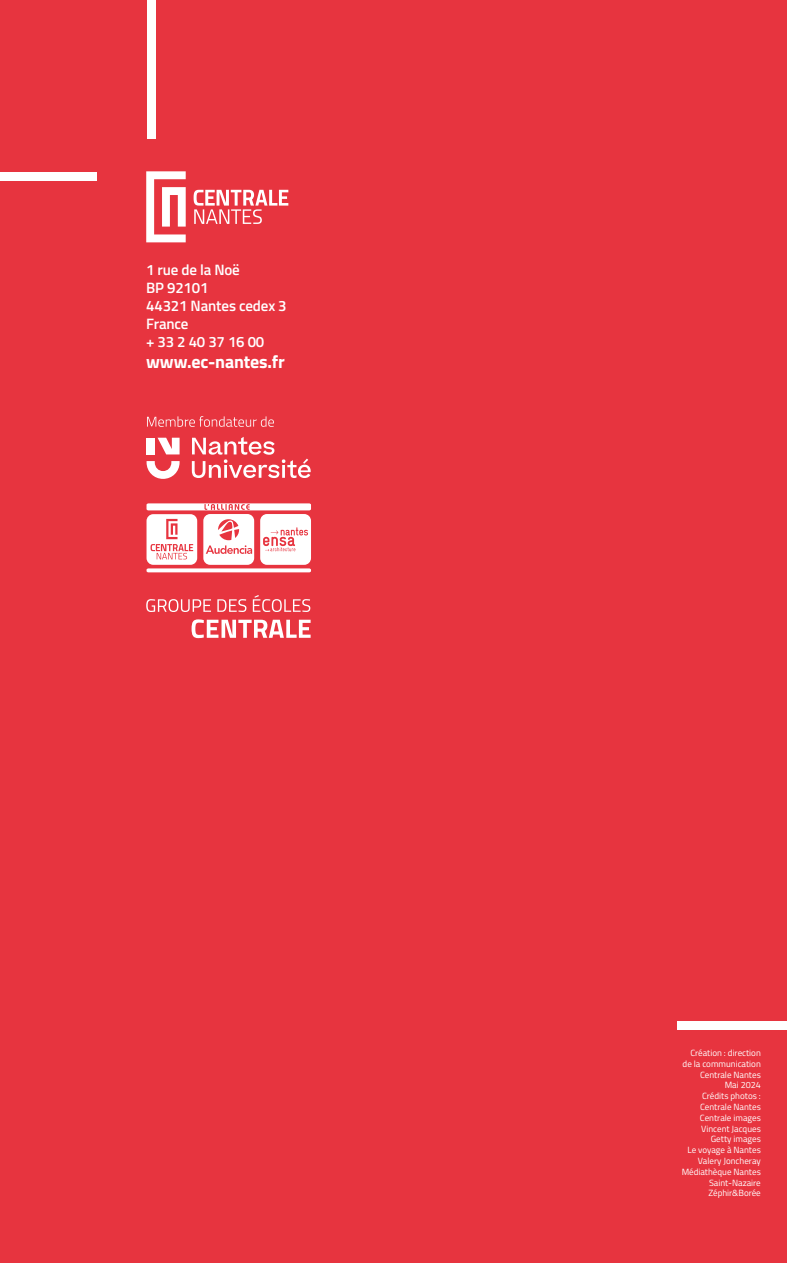
<style>
.page{position:relative;width:787px;height:1263px;background:#e7343f}
.page>*{position:absolute;margin:0;border:0;box-sizing:border-box;transform-origin:0 0}
.t1{font:700 18px "Titillium";letter-spacing:-.01em;color:#fff}
.t2{font:600 15px/18px "Titillium";letter-spacing:-.01em;color:#fff}
.t3{font:9px/10.8px "Titillium";color:#fff;text-align:right}
</style>
<div class="page">
<svg style="left:194px;top:190px;width:94px;height:34px"></svg>
<svg style="left:146px;top:171px;width:40px;height:71px"></svg>
<svg style="left:146px;top:599px;width:65px;height:13px"></svg>
<svg style="left:217px;top:599px;width:29px;height:13px"></svg>
<svg style="left:253px;top:595px;width:57px;height:17px"></svg>
<svg style="left:191px;top:619px;width:119px;height:19px"></svg>
<svg style="left:146px;top:568px;width:165px;height:4px"></svg>
<svg style="left:146px;top:503px;width:165px;height:62px"></svg>
<svg style="left:147px;top:416px;width:127px;height:11px"></svg>
<svg style="left:147px;top:461px;width:32px;height:18px"></svg>
<svg style="left:192px;top:437px;width:119px;height:41px"></svg>
<svg style="left:157px;top:438px;width:22px;height:16px"></svg>
<div style="left:147px;top:438px;width:8px;height:16px;background:#fff"></div>
<div style="left:0;top:172px;width:96px;height:9px;background:#fff"></div>
<div style="left:147px;top:0;width:9px;height:138px;background:#fff"></div>
<div style="left:677px;top:1022px;width:110px;height:8px;background:#fff"></div>
<h2 class="t2" style="left:146px;top:260px;width:142px">1 rue de la Noë<br>BP 92101<br>44321 Nantes cedex 3<br>France<br>+ 33 2 40 37 16 00</h2>
<h1 class="t1" style="left:146px;top:348px;width:140px">www.ec-nantes.fr</h1>
<p class="t3" style="left:681px;top:1047px;width:81px">Création : direction de la communication<br>Centrale Nantes<br>Mai 2024<br>Crédits photos :<br>Centrale Nantes<br>Centrale images<br>Vincent Jacques<br>Getty images<br>Le voyage à Nantes<br>Valery Joncheray<br>Médiathèque Nantes<br>Saint-Nazaire<br>Zéphir&amp;Borée</p>
</div>
